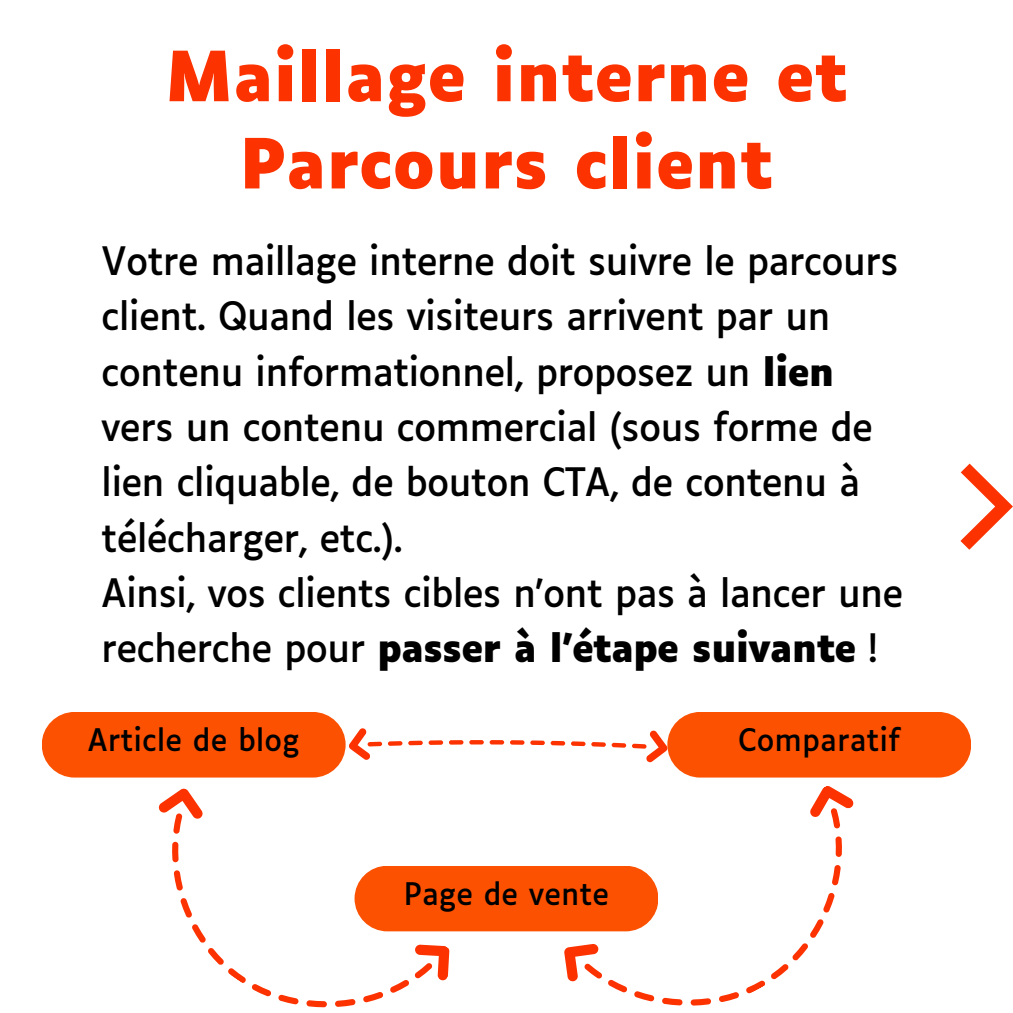
<style>
.page{position:relative;width:1013px;height:1013px;background:#fff}
.page>*{position:absolute;margin:0;border:0;box-sizing:border-box;transform-origin:0 0}
.t1{font:700 66.25px/87.2px "Luciole";color:#fc3201;text-align:center}
.t2{font:37.5px/55.2px "Luciole";letter-spacing:-.025em;color:#000}
.t3{font:29.75px "Luciole";color:#000}
.s1{font-weight:700}
</style>
<div class="page">
<svg style="left:960px;top:463px;width:52px;height:86px"></svg>
<div style="left:354px;top:865px;width:304px;height:66px;background:#fb5100;border-radius:33px"></div>
<div style="left:42px;top:712px;width:303px;height:65px;background:#fb5100;border-radius:33px"></div>
<div style="left:667px;top:712px;width:304px;height:65px;background:#fb5100;border-radius:33px"></div>
<svg style="left:553px;top:786px;width:301px;height:220px"></svg>
<svg style="left:158px;top:788px;width:303px;height:220px"></svg>
<svg style="left:449px;top:740px;width:14px;height:4px"></svg>
<svg style="left:469px;top:740px;width:35px;height:4px"></svg>
<svg style="left:388px;top:741px;width:14px;height:4px"></svg>
<svg style="left:408px;top:740px;width:35px;height:5px"></svg>
<svg style="left:349px;top:728px;width:33px;height:31px"></svg>
<svg style="left:510px;top:740px;width:14px;height:4px"></svg>
<svg style="left:591px;top:742px;width:35px;height:5px"></svg>
<svg style="left:632px;top:730px;width:35px;height:32px"></svg>
<svg style="left:571px;top:741px;width:14px;height:5px"></svg>
<svg style="left:530px;top:740px;width:35px;height:5px"></svg>
<h1 class="t1" style="left:165px;top:39px;width:684px">Maillage interne et<br>Parcours client</h1>
<p class="t2" style="left:101px;top:237px;width:803px">Votre maillage interne doit suivre le parcours client. Quand les visiteurs arrivent par un contenu informationnel, proposez un <span class="s1">lien </span>vers un contenu commercial (sous forme de lien cliquable, de bouton CTA, de contenu à télécharger, etc.).<br>Ainsi, vos clients cibles n'ont pas à lancer une recherche pour <span class="s1">passer à l'étape suivante</span> !</p>
<p class="t3" style="left:88px;top:727px;width:214px">Article de blog</p>
<p class="t3" style="left:738px;top:727px;width:164px">Comparatif</p>
<p class="t3" style="left:404px;top:881px;width:206px">Page de vente</p>
</div>
